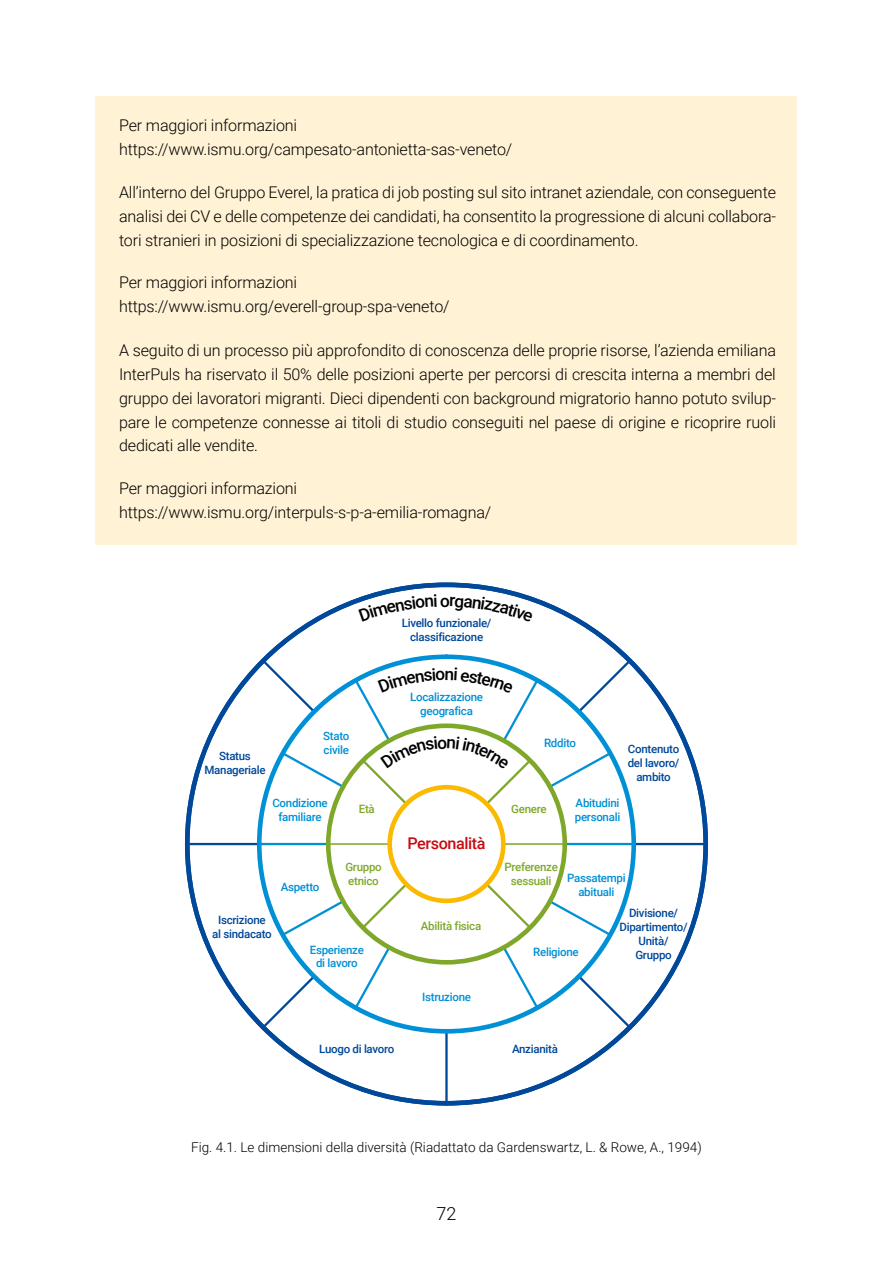
<style>
.page{position:relative;width:893px;height:1263px;background:#fff}
.page>*{position:absolute;margin:0;border:0;box-sizing:border-box;transform-origin:0 0}
.t1{font:300 18px "Roboto";color:#000}
.t2{font:300 16.2px/24px "Roboto";letter-spacing:-.01em;color:#000}
.t3{font:500 16.2px "Roboto";letter-spacing:-.025em;color:#c80b0f}
.t4{font:300 13.5px "Roboto";color:#000}
.t5{font:500 11.55px/13.8px "Roboto";letter-spacing:-.025em;color:#004899;text-align:center}
.t6{font:500 11.55px/13.8px "Roboto";letter-spacing:-.025em;color:#0090d6;text-align:center}
.t7{font:500 11.55px/13.8px "Roboto";letter-spacing:-.025em;color:#7fa82a;text-align:center}
</style>
<div class="page">
<div style="left:96px;top:96px;width:701px;height:63px;background:#fff2d5"></div>
<div style="left:96px;top:120px;width:701px;height:63px;background:#fff2d5"></div>
<div style="left:96px;top:163px;width:701px;height:111px;background:#fff2d5"></div>
<div style="left:96px;top:253px;width:701px;height:63px;background:#fff2d5"></div>
<div style="left:96px;top:277px;width:701px;height:63px;background:#fff2d5"></div>
<div style="left:96px;top:320px;width:701px;height:159px;background:#fff2d5"></div>
<div style="left:96px;top:458px;width:701px;height:63px;background:#fff2d5"></div>
<div style="left:96px;top:482px;width:701px;height:63px;background:#fff2d5"></div>
<svg style="left:185px;top:583px;width:523px;height:522px"></svg>
<svg style="left:257px;top:654px;width:379px;height:379px"></svg>
<hr style="left:260px;top:843px;width:373px;height:2px;background:#0090d6">
<svg style="left:280px;top:750px;width:333px;height:187px"></svg>
<svg style="left:353px;top:678px;width:187px;height:332px"></svg>
<svg style="left:326px;top:723px;width:241px;height:241px"></svg>
<hr style="left:328px;top:843px;width:237px;height:2px;background:#7fa82a">
<svg style="left:358px;top:736px;width:177px;height:196px"></svg>
<svg style="left:378px;top:668px;width:135px;height:25px"></svg>
<svg style="left:358px;top:594px;width:175px;height:28px"></svg>
<p class="t2" style="left:119px;top:113px;width:395px">Per maggiori informazioni https://www.ismu.org/campesato-antonietta-sas-veneto/</p>
<p class="t2" style="left:119px;top:180px;width:658px;text-align:justify">All’interno del Gruppo Everel, la pratica di job posting sul sito intranet aziendale, con conseguente analisi dei CV e delle competenze dei candidati, ha consentito la progressione di alcuni collabora&shy;tori stranieri in posizioni di specializzazione tecnologica e di coordinamento.</p>
<p class="t2" style="left:119px;top:270px;width:332px">Per maggiori informazioni https://www.ismu.org/everell-group-spa-veneto/</p>
<p class="t2" style="left:119px;top:337px;width:658px;text-align:justify">A seguito di un processo più approfondito di conoscenza delle proprie risorse, l’azienda emiliana InterPuls ha riservato il 50% delle posizioni aperte per percorsi di crescita interna a membri del gruppo dei lavoratori migranti. Dieci dipendenti con background migratorio hanno potuto svilup&shy;pare le competenze connesse ai titoli di studio conseguiti nel paese di origine e ricoprire ruoli dedicati alle vendite.</p>
<p class="t2" style="left:119px;top:475px;width:374px">Per maggiori informazioni https://www.ismu.org/interpuls-s-p-a-emilia-romagna/</p>
<p class="t5" style="left:402px;top:616px;width:91px">Livello funzionale/ classificazione</p>
<p class="t6" style="left:410px;top:690px;width:74px">Localizzazione geografica</p>
<p class="t6" style="left:323px;top:729px;width:28px;text-align:left">Stato civile</p>
<p class="t6" style="left:544px;top:736px;width:33px">Rddito</p>
<p class="t5" style="left:204px;top:749px;width:63px">Status<br>Manageriale</p>
<p class="t5" style="left:628px;top:742px;width:53px">Contenuto del lavoro/ ambito</p>
<p class="t6" style="left:272px;top:796px;width:57px">Condizione familiare</p>
<p class="t6" style="left:575px;top:796px;width:47px;text-align:left">Abitudini personali</p>
<p class="t7" style="left:359px;top:802px;width:18px">Età</p>
<p class="t7" style="left:511px;top:802px;width:37px">Genere</p>
<p class="t3" style="left:407px;top:832px;width:80px">Personalità</p>
<p class="t7" style="left:504px;top:859px;width:55px">Preferenze sessuali</p>
<p class="t7" style="left:345px;top:859px;width:38px;text-align:left">Gruppo etnico</p>
<p class="t6" style="left:281px;top:879px;width:40px">Aspetto</p>
<p class="t6" style="left:567px;top:871px;width:60px">Passatempi abituali</p>
<p class="t5" style="left:212px;top:913px;width:61px">Iscrizione<br>al sindacato</p>
<p class="t5" style="left:619px;top:906px;width:70px">Divisione/<br>Dipartimento/<br>Unità/<br>Gruppo</p>
<p class="t7" style="left:421px;top:918px;width:62px">Abilità fisica</p>
<p class="t6" style="left:310px;top:942px;width:56px">Esperienze di lavoro</p>
<p class="t6" style="left:533px;top:944px;width:47px">Religione</p>
<p class="t6" style="left:422px;top:990px;width:50px">Istruzione</p>
<p class="t5" style="left:319px;top:1041px;width:77px">Luogo di lavoro</p>
<p class="t5" style="left:512px;top:1041px;width:47px">Anzianità</p>
<p class="t4" style="left:191px;top:1138px;width:512px">Fig. 4.1. Le dimensioni della diversità (Riadattato da Gardenswartz, L. &amp; Rowe, A., 1994)</p>
<p class="t1" style="left:436px;top:1201px;width:21px">72</p>
</div>
